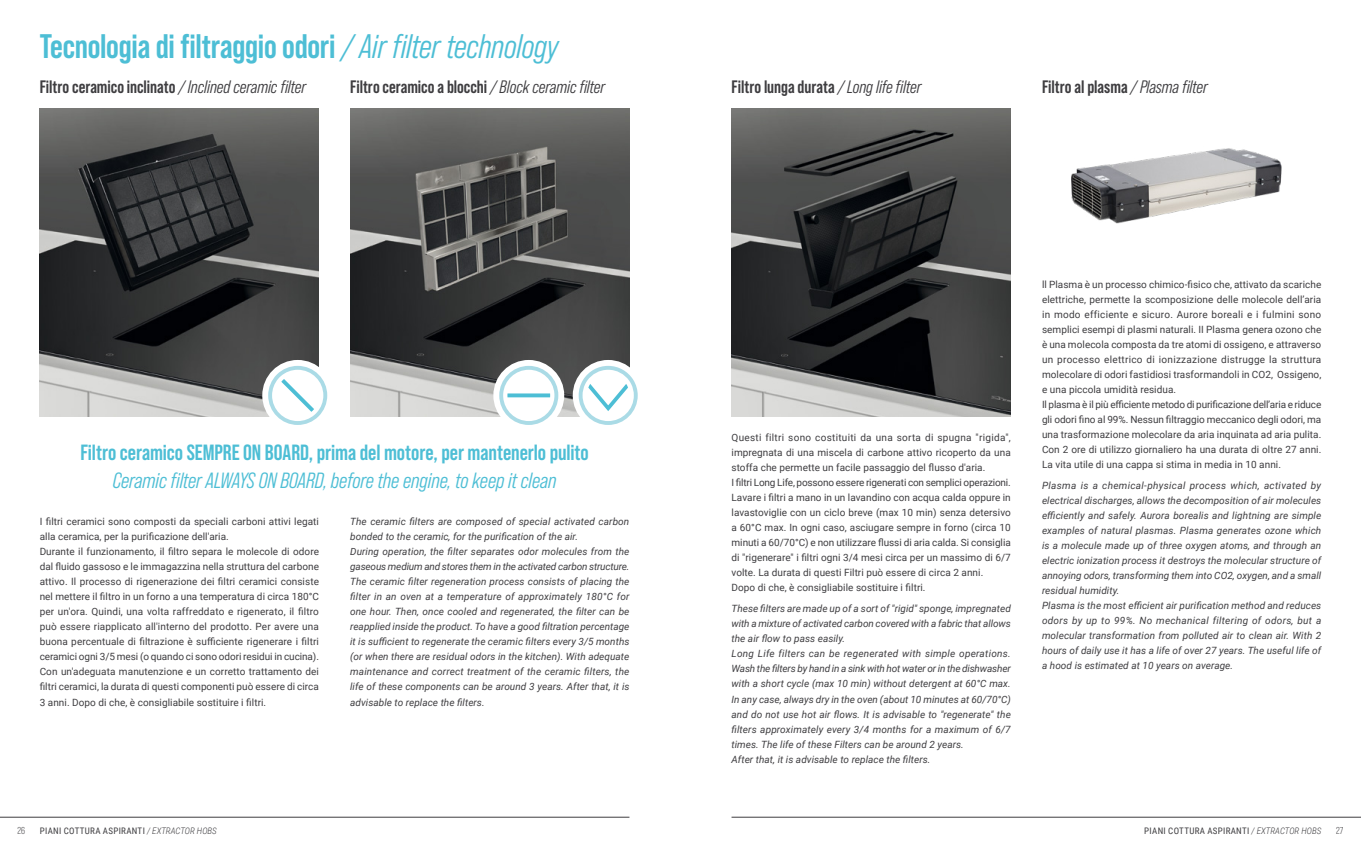
<style>
.page{position:relative;width:1361px;height:851px;background:#fff}
.page>*{position:absolute;margin:0;border:0;box-sizing:border-box;transform-origin:0 0}
.t1{font:700 34px "Bebas Neue Pro";letter-spacing:-.01em;color:#4dbed5}
.t2{font:700 22px "Bebas Neue Pro";color:#4dbed5}
.t3{font:italic 22px "Bebas Neue Pro Middle";letter-spacing:-.005em;color:#4dbed5}
.t4{font:700 18px "Bebas Neue Pro";color:#3e3d40}
.t5{font:10px/15px "Roboto";letter-spacing:.005em;color:#3e3d40}
.t6{font:italic 10px/15px "Roboto";letter-spacing:.005em;color:#3e3d40}
.t7{font:10px "Bebas Neue Pro";color:#3e3d40}
.t8{font:9px "Roboto Condensed";letter-spacing:.035em;color:#3e3d40}
.s1{font-family:"Bebas Neue Pro Middle";font-weight:400;font-style:italic}
.s2{font-weight:300;font-style:italic}
</style>
<div class="page">
<img style="left:40px;top:109px;width:279px;height:307px">
<img style="left:350px;top:109px;width:279px;height:307px">
<img style="left:731px;top:109px;width:280px;height:307px">
<div style="left:262px;top:360px;width:71px;height:71px;background:#fff;border-radius:50%"></div>
<svg style="left:268px;top:366px;width:59px;height:59px"></svg>
<div style="left:493px;top:360px;width:71px;height:71px;background:#fff;border-radius:50%"></div>
<svg style="left:499px;top:366px;width:59px;height:59px"></svg>
<div style="left:573px;top:360px;width:70px;height:71px;background:#fff;border-radius:50%"></div>
<svg style="left:579px;top:366px;width:59px;height:59px"></svg>
<img style="left:1071px;top:148px;width:211px;height:76px">
<hr style="left:731px;top:816px;width:630px;height:1px;background:#3e3d40">
<hr style="left:0;top:816px;width:629px;height:1px;background:#3e3d40">
<h1 class="t1" style="left:40px;top:27px;width:520px">Tecnologia di filtraggio odori <span class="s1">/ Air filter technology</span></h1>
<h3 class="t4" style="left:40px;top:77px;width:268px">Filtro ceramico inclinato <span class="s1">/ Inclined ceramic filter</span></h3>
<h3 class="t4" style="left:350px;top:77px;width:257px">Filtro ceramico a blocchi <span class="s1">/ Block ceramic filter</span></h3>
<h3 class="t4" style="left:731px;top:77px;width:191px">Filtro lunga durata <span class="s1">/ Long life filter</span></h3>
<h3 class="t4" style="left:1042px;top:77px;width:167px">Filtro al plasma <span class="s1">/ Plasma filter</span></h3>
<h2 class="t2" style="left:80px;top:440px;width:510px">Filtro ceramico SEMPRE ON BOARD, prima del motore, per mantenerlo pulito</h2>
<h2 class="t3" style="left:113px;top:468px;width:445px">Ceramic filter ALWAYS ON BOARD, before the engine, to keep it clean</h2>
<p class="t5" style="left:40px;top:514px;width:281px">I filtri ceramici sono composti da speciali carboni attivi legati alla ceramica, per la purificazione dell'aria.<br>Durante il funzionamento, il filtro separa le molecole di odore dal fluido gassoso e le immagazzina nella struttura del carbone attivo. Il processo di rigenerazione dei filtri ceramici consiste nel mettere il filtro in un forno a una temperatura di circa 180°C per un'ora. Quindi, una volta raffreddato e rigenerato, il filtro può essere riapplicato all'interno del prodotto. Per avere una buona percentuale di filtrazione è sufficiente rigenerare i filtri ceramici ogni 3/5 mesi (o quando ci sono odori residui in cucina).<br>Con un'adeguata manutenzione e un corretto trattamento dei filtri ceramici, la durata di questi componenti può essere di circa 3 anni. Dopo di che, è consigliabile sostituire i filtri.</p>
<p class="t6" style="left:350px;top:514px;width:281px">The ceramic filters are composed of special activated carbon bonded to the ceramic, for the purification of the air.<br>During operation, the filter separates odor molecules from the gaseous medium and stores them in the activated carbon structure.<br>The ceramic filter regeneration process consists of placing the filter in an oven at a temperature of approximately 180°C for one hour. Then, once cooled and regenerated, the filter can be reapplied inside the product. To have a good filtration percentage it is sufficient to regenerate the ceramic filters every 3/5 months (or when there are residual odors in the kitchen). With adequate maintenance and correct treatment of the ceramic filters, the life of these components can be around 3 years. After that, it is advisable to replace the filters.</p>
<p class="t5" style="left:731px;top:430px;width:281px">Questi filtri sono costituiti da una sorta di spugna "rigida", impregnata di una miscela di carbone attivo ricoperto da una stoffa che permette un facile passaggio del flusso d'aria.<br>I filtri Long Life, possono essere rigenerati con semplici operazioni.<br>Lavare i filtri a mano in un lavandino con acqua calda oppure in lavastoviglie con un ciclo breve (max 10 min) senza detersivo a 60°C max. In ogni caso, asciugare sempre in forno (circa 10 minuti a 60/70°C) e non utilizzare flussi di aria calda. Si consiglia di "rigenerare" i filtri ogni 3/4 mesi circa per un massimo di 6/7 volte. La durata di questi Filtri può essere di circa 2 anni.<br>Dopo di che, è consigliabile sostituire i filtri.</p>
<p class="t6" style="left:731px;top:601px;width:281px">These filters are made up of a sort of "rigid" sponge, impregnated with a mixture of activated carbon covered with a fabric that allows the air flow to pass easily.<br>Long Life filters can be regenerated with simple operations.<br>Wash the filters by hand in a sink with hot water or in the dishwasher with a short cycle (max 10 min) without detergent at 60°C max.<br>In any case, always dry in the oven (about 10 minutes at 60/70°C) and do not use hot air flows. It is advisable to "regenerate" the filters approximately every 3/4 months for a maximum of 6/7 times. The life of these Filters can be around 2 years.<br>After that, it is advisable to replace the filters.</p>
<p class="t5" style="left:1042px;top:277px;width:281px">ll Plasma è un processo chimico-fisico che, attivato da scariche elettriche, permette la scomposizione delle molecole dell’aria in modo efficiente e sicuro. Aurore boreali e i fulmini sono semplici esempi di plasmi naturali. II Plasma genera ozono che è una molecola composta da tre atomi di ossigeno, e attraverso un processo elettrico di ionizzazione distrugge la struttura molecolare di odori fastidiosi trasformandoli in CO2, Ossigeno, e una piccola umidità residua.<br>Il plasma è il più efficiente metodo di purificazione dell’aria e riduce gli odori fino al 99%. Nessun filtraggio meccanico degli odori, ma una trasformazione molecolare da aria inquinata ad aria pulita.<br>Con 2 ore di utilizzo giornaliero ha una durata di oltre 27 anni.<br>La vita utile di una cappa si stima in media in 10 anni.</p>
<p class="t6" style="left:1042px;top:478px;width:281px">Plasma is a chemical-physical process which, activated by electrical discharges, allows the decomposition of air molecules efficiently and safely. Aurora borealis and lightning are simple examples of natural plasmas. Plasma generates ozone which is a molecule made up of three oxygen atoms, and through an electric ionization process it destroys the molecular structure of annoying odors, transforming them into CO2, oxygen, and a small residual humidity.<br>Plasma is the most efficient air purification method and reduces odors by up to 99%. No mechanical filtering of odors, but a molecular transformation from polluted air to clean air. With 2 hours of daily use it has a life of over 27 years. The useful life of a hood is estimated at 10 years on average.</p>
<p class="t7" style="left:17px;top:824px;width:9px">26</p>
<p class="t7" style="left:1336px;top:824px;width:9px">27</p>
<p class="t8" style="left:40px;top:824px;width:178px">PIANI COTTURA ASPIRANTI <span class="s2">/ EXTRACTOR HOBS</span></p>
<p class="t8" style="left:1144px;top:824px;width:178px">PIANI COTTURA ASPIRANTI <span class="s2">/ EXTRACTOR HOBS</span></p>
</div>
